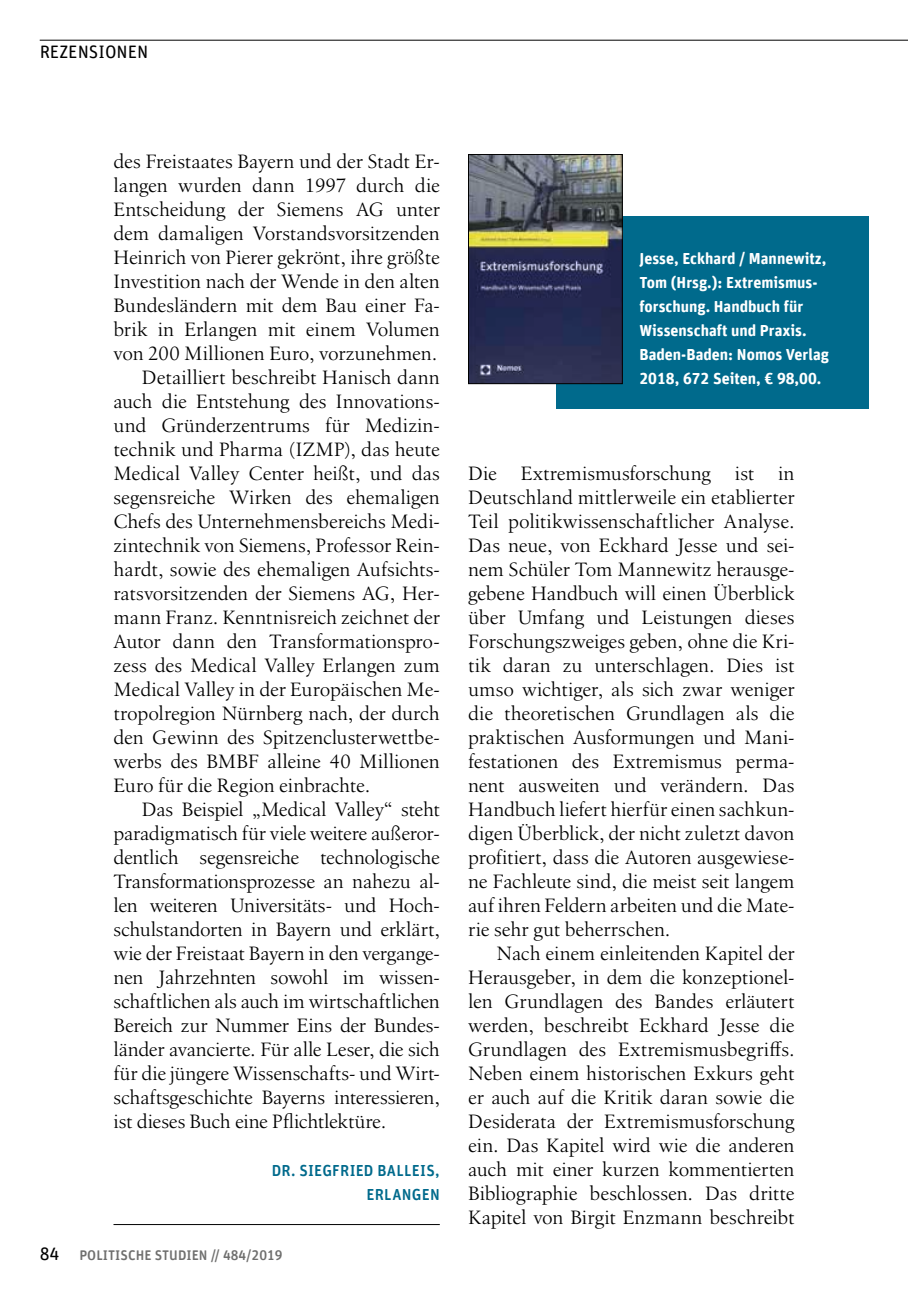
<style>
.page{position:relative;width:908px;height:1304px;background:#fff}
.page>*{position:absolute;margin:0;border:0;box-sizing:border-box;transform-origin:0 0}
.t1{font:20px/24px "Birka LT Pro";letter-spacing:-.005em;color:#000;text-align:justify}
.t2{font:18px "Unit Rounded Offc";color:#000}
.t3{font:700 16px/24px "Unit Rounded Offc";color:#fff}
.t4{font:500 16px/24px "Unit Rounded Offc";letter-spacing:.015em;color:#006a8c;text-align:right}
.t5{font:500 14px "Unit Rounded Offc";color:#6f6f6e}
.s1{font-weight:400;font-size:18px;color:#000}
</style>
<div class="page">
<hr style="left:40px;top:40px;width:867px;height:1px;background:#000">
<hr style="left:113px;top:1224px;width:326px;height:1px;background:#000">
<div style="left:556px;top:216px;width:311px;height:192px;background:#006a8c"></div>
<img style="left:470px;top:156px;width:150px;height:226px">
<div style="left:468px;top:154px;width:154px;height:230px;border:1px solid #000"></div>
<p class="t2" style="left:40px;top:41px;width:110px">REZENSIONEN</p>
<p class="t1" style="left:113px;top:149px;width:327px">des Freistaates Bayern und der Stadt Er-</p>
<p class="t1" style="left:113px;top:173px;width:328px">langen wurden dann 1997 durch die</p>
<p class="t1" style="left:113px;top:197px;width:327px">Entscheidung der Siemens AG unter</p>
<p class="t1" style="left:113px;top:221px;width:327px">dem damaligen Vorstandsvorsitzenden</p>
<p class="t1" style="left:113px;top:245px;width:328px">Heinrich von Pierer gekrönt, ihre größte</p>
<p class="t1" style="left:113px;top:269px;width:327px">Investition nach der Wende in den alten</p>
<p class="t1" style="left:113px;top:293px;width:326px">Bundesländern mit dem Bau einer Fa-</p>
<p class="t1" style="left:113px;top:317px;width:327px">brik in Erlangen mit einem Volumen</p>
<p class="t1" style="left:113px;top:341px;width:325px">von 200 Millionen Euro, vorzunehmen.</p>
<p class="t1" style="left:142px;top:365px;width:299px">Detailliert beschreibt Hanisch dann</p>
<p class="t1" style="left:113px;top:389px;width:327px">auch die Entstehung des Innovations-</p>
<p class="t1" style="left:113px;top:413px;width:327px">und Gründerzentrums für Medizin-</p>
<p class="t1" style="left:113px;top:437px;width:327px">technik und Pharma (IZMP), das heute</p>
<p class="t1" style="left:113px;top:461px;width:328px">Medical Valley Center heißt, und das</p>
<p class="t1" style="left:113px;top:485px;width:327px">segensreiche Wirken des ehemaligen</p>
<p class="t1" style="left:113px;top:509px;width:327px">Chefs des Unternehmensbereichs Medi-</p>
<p class="t1" style="left:113px;top:533px;width:327px">zintechnik von Siemens, Professor Rein-</p>
<p class="t1" style="left:113px;top:557px;width:327px">hardt, sowie des ehemaligen Aufsichts-</p>
<p class="t1" style="left:113px;top:581px;width:327px">ratsvorsitzenden der Siemens AG, Her-</p>
<p class="t1" style="left:113px;top:605px;width:327px">mann Franz. Kenntnisreich zeichnet der</p>
<p class="t1" style="left:113px;top:629px;width:327px">Autor dann den Transformationspro-</p>
<p class="t1" style="left:113px;top:653px;width:327px">zess des Medical Valley Erlangen zum</p>
<p class="t1" style="left:113px;top:677px;width:327px">Medical Valley in der Europäischen Me-</p>
<p class="t1" style="left:113px;top:701px;width:328px">tropolregion Nürnberg nach, der durch</p>
<p class="t1" style="left:113px;top:725px;width:327px">den Gewinn des Spitzenclusterwettbe-</p>
<p class="t1" style="left:113px;top:749px;width:327px">werbs des BMBF alleine 40 Millionen</p>
<p class="t1" style="left:113px;top:773px;width:258px">Euro für die Region einbrachte.</p>
<p class="t1" style="left:142px;top:797px;width:299px">Das Beispiel „Medical Valley“ steht</p>
<p class="t1" style="left:113px;top:821px;width:327px">paradigmatisch für viele weitere außeror-</p>
<p class="t1" style="left:113px;top:845px;width:327px">dentlich segensreiche technologische</p>
<p class="t1" style="left:113px;top:869px;width:327px">Transformationsprozesse an nahezu al-</p>
<p class="t1" style="left:113px;top:893px;width:327px">len weiteren Universitäts- und Hoch-</p>
<p class="t1" style="left:113px;top:917px;width:327px">schulstandorten in Bayern und erklärt,</p>
<p class="t1" style="left:113px;top:941px;width:327px">wie der Freistaat Bayern in den vergange-</p>
<p class="t1" style="left:113px;top:965px;width:327px">nen Jahrzehnten sowohl im wissen-</p>
<p class="t1" style="left:113px;top:989px;width:328px">schaftlichen als auch im wirtschaftlichen</p>
<p class="t1" style="left:113px;top:1013px;width:327px">Bereich zur Nummer Eins der Bundes-</p>
<p class="t1" style="left:113px;top:1037px;width:328px">länder avancierte. Für alle Leser, die sich</p>
<p class="t1" style="left:113px;top:1061px;width:327px">für die jüngere Wissenschafts- und Wirt-</p>
<p class="t1" style="left:113px;top:1085px;width:327px">schaftsgeschichte Bayerns interessieren,</p>
<p class="t1" style="left:113px;top:1109px;width:274px">ist dieses Buch eine Pflichtlektüre.</p>
<p class="t4" style="left:271px;top:1159px;width:169px">DR. SIEGFRIED BALLEIS,<br>ERLANGEN</p>
<p class="t5" style="left:40px;top:1246px;width:244px"><span class="s1">84</span> POLITISCHE STUDIEN // 484/2019</p>
<p class="t3" style="left:639px;top:246px;width:191px">Jesse, Eckhard / Mannewitz,<br>Tom (Hrsg.): Extremismus&shy;forschung. Handbuch für<br>Wissenschaft und Praxis.<br>Baden-Baden: Nomos Verlag<br>2018, 672 Seiten, € 98,00.</p>
<p class="t1" style="left:468px;top:461px;width:328px">Die Extremismusforschung ist in Deutschland mittlerweile ein etablierter Teil politikwissenschaftlicher Analyse.<br>Das neue, von Eckhard Jesse und sei&shy;nem Schüler Tom Mannewitz herausge&shy;gebene Handbuch will einen Überblick über Umfang und Leistungen dieses Forschungszweiges geben, ohne die Kri&shy;tik daran zu unterschlagen. Dies ist umso wichtiger, als sich zwar weniger die theoretischen Grundlagen als die praktischen Ausformungen und Mani&shy;festationen des Extremismus perma&shy;nent ausweiten und verändern. Das Handbuch liefert hierfür einen sachkun&shy;digen Überblick, der nicht zuletzt davon profitiert, dass die Autoren ausgewiese&shy;ne Fachleute sind, die meist seit langem auf ihren Feldern arbeiten und die Mate&shy;rie sehr gut beherrschen.</p>
<p class="t1" style="left:468px;top:941px;width:328px;text-indent:28px">Nach einem einleitenden Kapitel der Herausgeber, in dem die konzeptionel&shy;len Grundlagen des Bandes erläutert werden, beschreibt Eckhard Jesse die Grundlagen des Extremismusbegriffs.<br>Neben einem historischen Exkurs geht er auch auf die Kritik daran sowie die Desiderata der Extremismusforschung ein. Das Kapitel wird wie die anderen auch mit einer kurzen kommentierten Bibliographie beschlossen. Das dritte Kapitel von Birgit Enzmann beschreibt</p>
</div>
